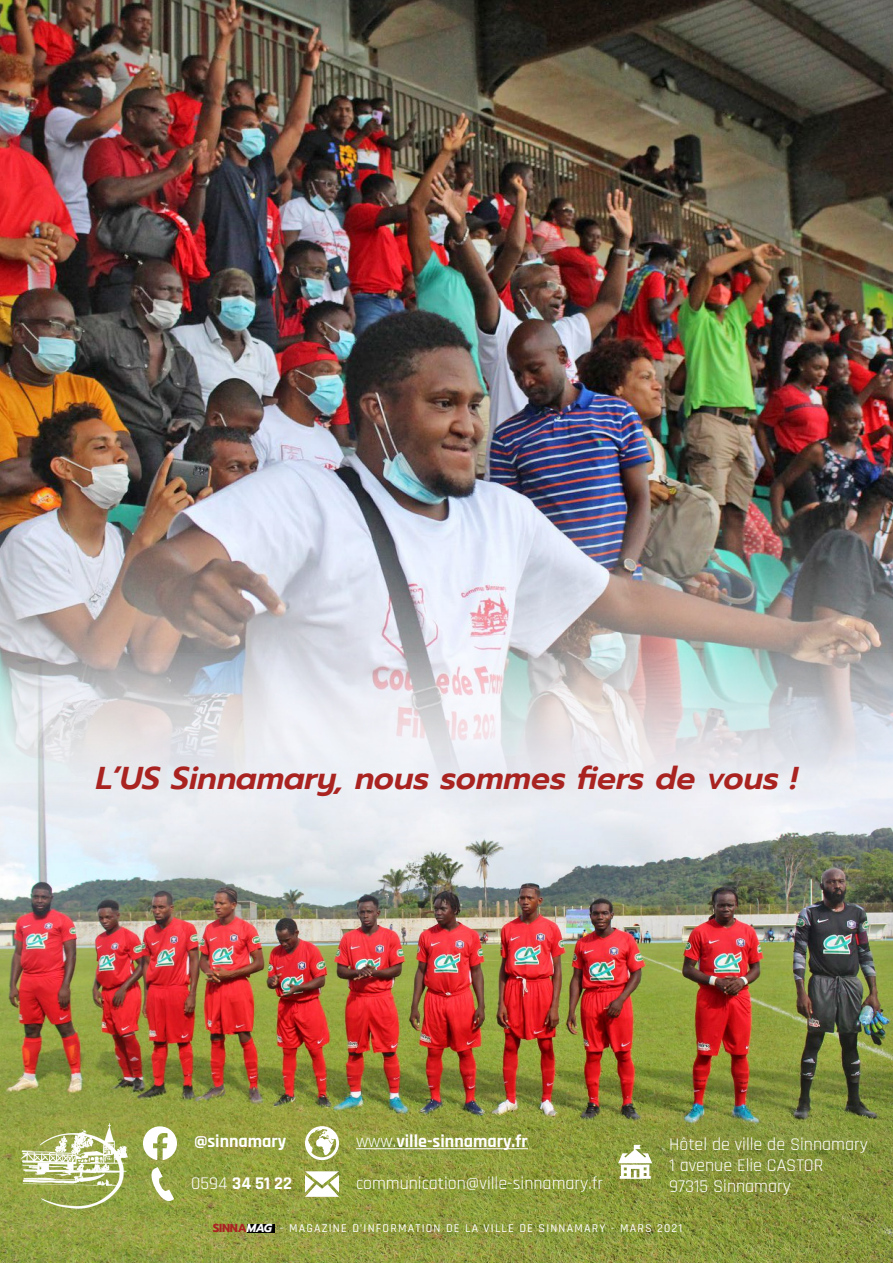
<style>
.page{position:relative;width:893px;height:1263px;background:#fff}
.page>*{position:absolute;margin:0;border:0;box-sizing:border-box;transform-origin:0 0}
.t1{font:italic 600 31.5px "Prompt";color:#a92321}
.t2{font:18px/21px "Rajdhani";color:#fff}
.t3{font:700 18px "Rajdhani";color:#fff}
.t4{font:500 12px "Rajdhani";letter-spacing:.1em;color:#fff}
.s1{font-weight:400}
.s2{font-family:"Prompt";font-weight:700;font-size:11.55px;color:#a92321}
.s3{font-family:"Prompt";font-weight:700;font-style:italic;font-size:11.55px}
</style>
<div class="page">
<img style="left:0;top:0;width:893px;height:654px">
<img style="left:0;top:654px;width:893px;height:609px">
<hr style="left:356px;top:1148px;width:172px;height:1px;background:#fff">
<svg style="left:143px;top:1126px;width:34px;height:34px"></svg>
<svg style="left:305px;top:1126px;width:34px;height:34px"></svg>
<svg style="left:145px;top:1167px;width:29px;height:38px"></svg>
<svg style="left:305px;top:1171px;width:34px;height:26px"></svg>
<div style="left:247px;top:1224px;width:27px;height:8px;background:#000"></div>
<svg style="left:618px;top:1145px;width:34px;height:34px"></svg>
<svg style="left:9px;top:1114px;width:132px;height:97px;background:#aab56a"></svg>
<h1 class="t1" style="left:96px;top:755px;width:703px">L’US Sinnamary, nous sommes fiers de vous !</h1>
<p class="t3" style="left:194px;top:1131px;width:94px">@sinnamary</p>
<p class="t3" style="left:356px;top:1131px;width:173px"><span class="s1">www.</span>ville-sinnamary.fr</p>
<p class="t3" style="left:191px;top:1173px;width:102px"><span class="s1">0594</span> 34 51 22</p>
<p class="t2" style="left:356px;top:1174px;width:248px">communication@ville-sinnamary.fr</p>
<p class="t4" style="left:213px;top:1221px;width:471px"><span class="s2">SINNA</span><span class="s3">MAG</span> - MAGAZINE D’INFORMATION DE LA VILLE DE SINNAMARY - MARS 2021</p>
<p class="t2" style="left:669px;top:1134px;width:200px">Hôtel de ville de Sinnamary<br>1 avenue Elie CASTOR<br>97315 Sinnamary</p>
</div>
